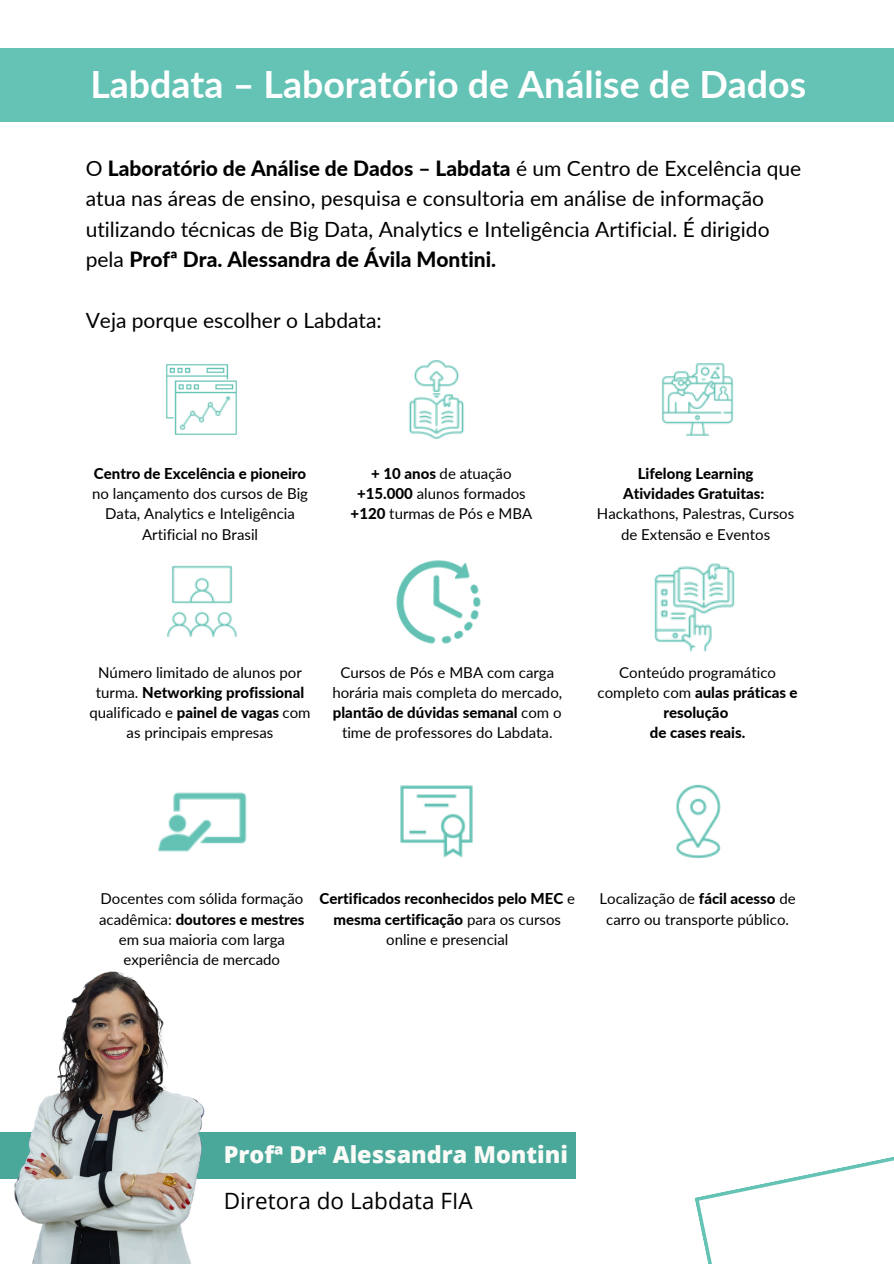
<style>
.page{position:relative;width:894px;height:1264px;background:#fff}
.page>*{position:absolute;margin:0;border:0;box-sizing:border-box;transform-origin:0 0}
.t1{font:700 37.5px "Lato";color:#fff}
.t2{font:800 23.4px "Open Sans";color:#fbfbf8}
.t3{font:22.5px "Open Sans";color:#000}
.t4{font:21px/30.3px "Lato";color:#000}
.t5{font:15px/20.2px "Lato";color:#000;text-align:center}
.t6{font:800 15px/20.2px "Lato";color:#000;text-align:center}
.s1{font-weight:800}
.s2{font-weight:400}
</style>
<div class="page">
<div style="left:0;top:48px;width:893px;height:73px;background:#64c3b5"></div>
<svg style="left:694px;top:1157px;width:199px;height:106px"></svg>
<div style="left:0;top:1132px;width:576px;height:46px;background:#4aa89b"></div>
<img style="left:4px;top:971px;width:211px;height:292px">
<img style="left:166px;top:364px;width:71px;height:71px">
<img style="left:409px;top:360px;width:55px;height:79px">
<img style="left:661px;top:363px;width:73px;height:73px">
<img style="left:167px;top:565px;width:70px;height:73px">
<img style="left:396px;top:560px;width:85px;height:84px">
<img style="left:654px;top:563px;width:81px;height:89px">
<img style="left:158px;top:792px;width:89px;height:60px">
<img style="left:400px;top:785px;width:73px;height:73px">
<img style="left:676px;top:784px;width:45px;height:75px">
<p class="t1" style="left:90px;top:61px;width:717px">Labdata – Laboratório de Análise de Dados</p>
<p class="t4" style="left:86px;top:153px;width:717px">O <span class="s1">Laboratório de Análise de Dados – Labdata</span> é um Centro de Excelência que atua nas áreas de ensino, pesquisa e consultoria em análise de informação utilizando técnicas de Big Data, Analytics e Inteligência Artificial. É dirigido pela <span class="s1">Profª Dra. Alessandra de Ávila Montini.</span></p>
<h2 class="t4" style="left:86px;top:305px;width:297px">Veja porque escolher o Labdata:</h2>
<p class="t5" style="left:92px;top:463px;width:217px"><span class="s1">Centro de Excelência e pioneiro </span>no lançamento dos cursos de Big<br>Data, Analytics e Inteligência<br>Artificial no Brasil</p>
<p class="t5" style="left:371px;top:463px;width:142px"><span class="s1">+ 10 anos</span> de atuação</p>
<p class="t5" style="left:357px;top:483px;width:170px"><span class="s1">+15.000</span> alunos formados</p>
<p class="t5" style="left:350px;top:503px;width:183px"><span class="s1">+120</span> turmas de Pós e MBA</p>
<p class="t6" style="left:637px;top:463px;width:117px">Lifelong Learning</p>
<p class="t6" style="left:623px;top:483px;width:143px">Atividades Gratuitas:</p>
<p class="t5" style="left:596px;top:503px;width:199px">Hackathons, Palestras, Cursos de Extensão e Eventos</p>
<p class="t5" style="left:89px;top:661px;width:223px">Número limitado de alunos por turma. <span class="s1">Networking profissional </span>qualificado e <span class="s1">painel de vagas</span> com as principais empresas</p>
<p class="t5" style="left:332px;top:661px;width:231px">Cursos de Pós e MBA com carga horária mais completa do mercado, <span class="s1">plantão de dúvidas semanal</span> com o time de professores do Labdata.</p>
<p class="t5" style="left:597px;top:661px;width:201px">Conteúdo programático completo com <span class="s1">aulas práticas e resolução</span></p>
<p class="t6" style="left:649px;top:722px;width:97px">de cases reais.</p>
<p class="t5" style="left:99px;top:888px;width:207px">Docentes com sólida formação acadêmica: <span class="s1">doutores e mestres </span>em sua maioria com larga experiência de mercado</p>
<p class="t6" style="left:319px;top:888px;width:257px">Certificados reconhecidos pelo MEC <span class="s2">e </span>mesma certificação <span class="s2">para os cursos online e presencial</span></p>
<p class="t5" style="left:599px;top:888px;width:198px">Localização de <span class="s1">fácil acesso</span> de carro ou transporte público.</p>
<h3 class="t2" style="left:224px;top:1137px;width:345px">Profª Drª Alessandra Montini</h3>
<p class="t3" style="left:224px;top:1184px;width:250px">Diretora do Labdata FIA</p>
</div>
